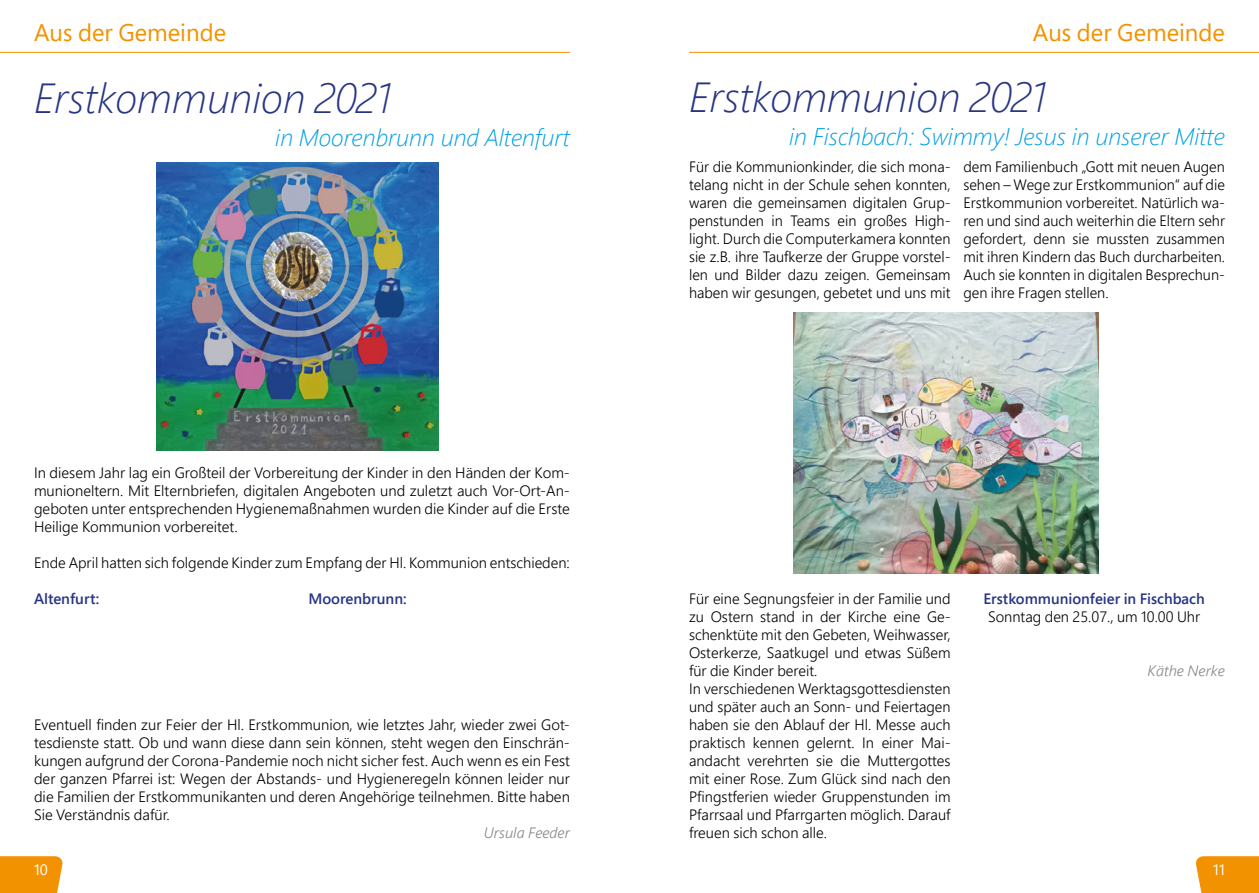
<style>
.page{position:relative;width:1259px;height:893px;background:#fff}
.page>*{position:absolute;margin:0;border:0;box-sizing:border-box;transform-origin:0 0}
.t1{font:italic 300 42px "Segoe Pro";color:#283583}
.t2{font:italic 300 24px "Segoe Pro";color:#009fe3}
.t3{font:24px "Segoe Pro";color:#f39200}
.t4{font:300 15px/18px "Segoe Pro";color:#000;text-align:justify}
.t5{font:600 15px "Segoe Pro";color:#283583}
.t6{font:italic 300 15px "Segoe Pro";color:#878787}
.t7{font:15px "Segoe Pro";color:#fff}
</style>
<div class="page">
<hr style="left:689px;top:52px;width:570px;height:1px;background:#f39200">
<hr style="left:0;top:52px;width:570px;height:1px;background:#f39200">
<svg style="left:0;top:856px;width:63px;height:37px"></svg>
<svg style="left:1196px;top:856px;width:63px;height:37px"></svg>
<img style="left:156px;top:162px;width:283px;height:289px">
<img style="left:793px;top:313px;width:305px;height:261px">
<h2 class="t3" style="left:34px;top:16px;width:194px">Aus der Gemeinde</h2>
<h2 class="t3" style="left:1033px;top:16px;width:193px">Aus der Gemeinde</h2>
<h1 class="t1" style="left:34px;top:69px;width:361px">Erstkommunion 2021</h1>
<h2 class="t2" style="left:275px;top:121px;width:296px">in Moorenbrunn und Altenfurt</h2>
<p class="t4" style="left:34px;top:463px;width:537px">In diesem Jahr lag ein Großteil der Vorbereitung der Kinder in den Händen der Kom&shy;munioneltern. Mit Elternbriefen, digitalen Angeboten und zuletzt auch Vor-Ort-An&shy;geboten unter entsprechenden Hygienemaßnahmen wurden die Kinder auf die Erste Heilige Kommunion vorbereitet.</p>
<p class="t4" style="left:34px;top:553px;width:537px">Ende April hatten sich folgende Kinder zum Empfang der Hl. Kommunion entschieden:</p>
<p class="t5" style="left:34px;top:588px;width:67px">Altenfurt:</p>
<p class="t5" style="left:308px;top:588px;width:100px">Moorenbrunn:</p>
<p class="t4" style="left:34px;top:715px;width:537px">Eventuell finden zur Feier der Hl. Erstkommunion, wie letztes Jahr, wieder zwei Got&shy;tesdienste statt. Ob und wann diese dann sein können, steht wegen den Einschrän&shy;kungen aufgrund der Corona-Pandemie noch nicht sicher fest. Auch wenn es ein Fest der ganzen Pfarrei ist: Wegen der Abstands- und Hygieneregeln können leider nur die Familien der Erstkommunikanten und deren Angehörige teilnehmen. Bitte haben Sie Verständnis dafür.</p>
<p class="t6" style="left:484px;top:822px;width:88px">Ursula Feeder</p>
<h1 class="t1" style="left:689px;top:69px;width:361px">Erstkommunion 2021</h1>
<h2 class="t2" style="left:789px;top:120px;width:437px">in Fischbach: Swimmy! Jesus in unserer Mitte</h2>
<p class="t4" style="left:689px;top:157px;width:263px">Für die Kommunionkinder, die sich mona&shy;telang nicht in der Schule sehen konnten, waren die gemeinsamen digitalen Grup&shy;penstunden in Teams ein großes High&shy;light. Durch die Computerkamera konnten sie z.B. ihre Taufkerze der Gruppe vorstel&shy;len und Bilder dazu zeigen. Gemeinsam haben wir gesungen, gebetet und uns mit</p>
<p class="t4" style="left:963px;top:157px;width:263px">dem Familienbuch „Gott mit neuen Augen sehen – Wege zur Erstkommunion“ auf die Erstkommunion vorbereitet. Natürlich wa&shy;ren und sind auch weiterhin die Eltern sehr gefordert, denn sie mussten zusammen mit ihren Kindern das Buch durcharbeiten.<br>Auch sie konnten in digitalen Besprechun&shy;gen ihre Fragen stellen.</p>
<p class="t4" style="left:689px;top:589px;width:263px;text-align:left">Für eine Segnungsfeier in der Familie und zu Ostern stand in der Kirche eine Ge&shy;schenktüte mit den Gebeten, Weihwasser, Osterkerze, Saatkugel und etwas Süßem für die Kinder bereit.<br>In verschiedenen Werktagsgottesdiensten und später auch an Sonn- und Feiertagen haben sie den Ablauf der Hl. Messe auch praktisch kennen gelernt. In einer Mai&shy;andacht verehrten sie die Muttergottes mit einer Rose. Zum Glück sind nach den Pfingstferien wieder Gruppenstunden im Pfarrsaal und Pfarrgarten möglich. Darauf freuen sich schon alle.</p>
<p class="t5" style="left:983px;top:588px;width:223px">Erstkommunionfeier in Fischbach</p>
<p class="t4" style="left:988px;top:607px;width:213px">Sonntag den 25.07., um 10.00 Uhr</p>
<p class="t6" style="left:1147px;top:660px;width:79px">Käthe Nerke</p>
<p class="t7" style="left:34px;top:859px;width:15px">10</p>
<p class="t7" style="left:1213px;top:859px;width:13px">11</p>
</div>
